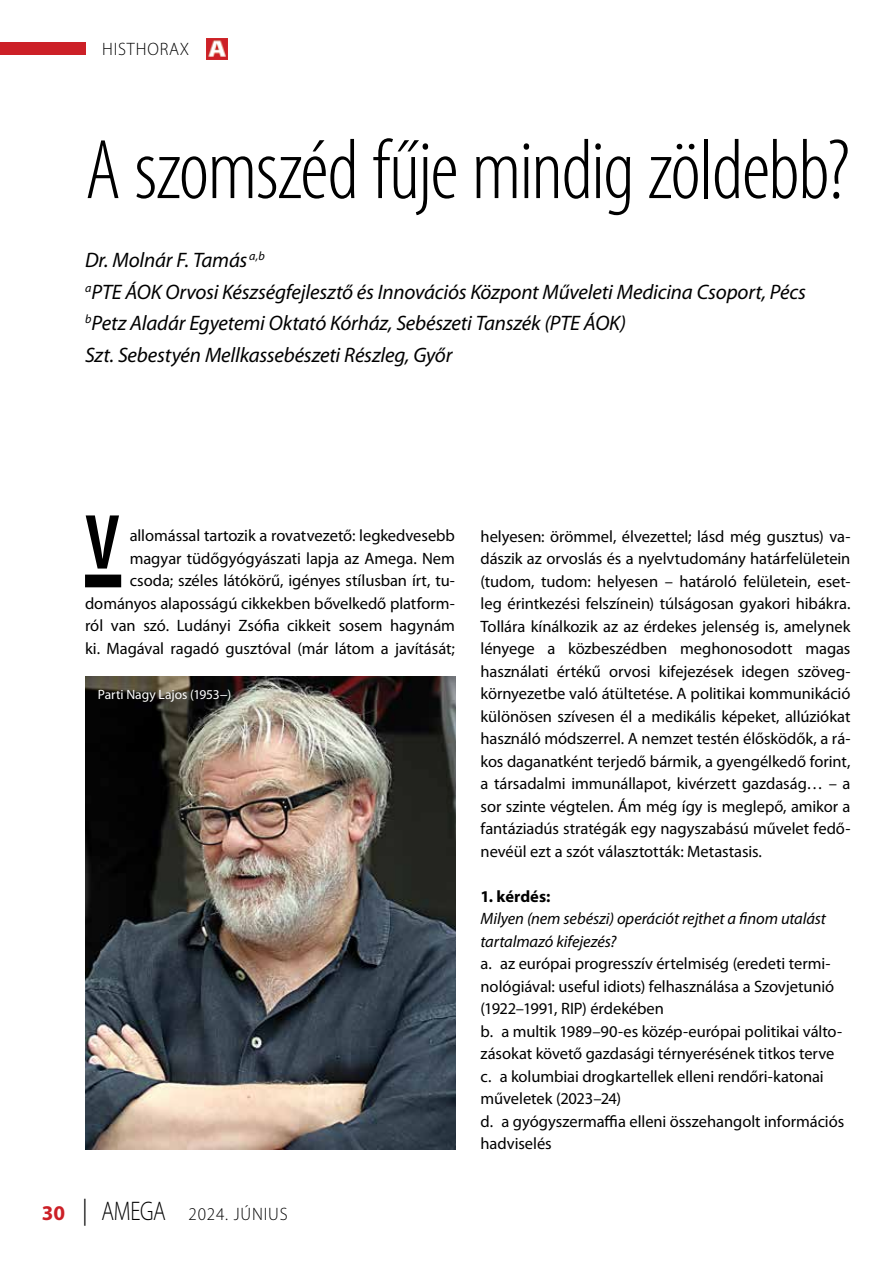
<style>
.page{position:relative;width:893px;height:1263px;background:#fff}
.page>*{position:absolute;margin:0;border:0;box-sizing:border-box;transform-origin:0 0}
.t1{font:300 condensed 85.5px "Myriad Pro";letter-spacing:-.02em;color:#000}
.t2{font:600 condensed 78.75px "Myriad Pro";color:#000}
.t3{font:italic 21px/31.5px "Myriad Pro";letter-spacing:-.01em;color:#000}
.t4{font:300 18px "Myriad Pro";letter-spacing:.05em;color:#000;scale:.95 1}
.t5{font:16.5px/22.5px "Myriad Pro";letter-spacing:-.005em;color:#000;text-align:right}
.t6{font:italic 16.5px/22.5px "Myriad Pro";letter-spacing:-.005em;color:#000}
.t7{font:700 16.5px "Myriad Pro";letter-spacing:.005em;color:#000}
.t8{font:13.5px "Myriad Pro";letter-spacing:-.005em;color:#fff}
.s1{font-weight:700;font-size:21px;color:#cc2027}
.s2{font-size:27px;color:#000101}
.s3{font-size:27px}
</style>
<div class="page">
<div style="left:0;top:43px;width:85px;height:12px;background:#cc2027"></div>
<img style="left:206px;top:38px;width:22px;height:22px">
<div style="left:85px;top:575px;width:36px;height:12px;background:#000"></div>
<img style="left:85px;top:676px;width:370px;height:473px">
<p class="t4" style="left:102px;top:39px;width:93px">HISTHORAX</p>
<h1 class="t1" style="left:85px;top:124px;width:767px">A szomszéd fűje mindig zöldebb?</h1>
<p class="t3" style="left:85px;top:244px;width:722px">Dr. Molnár F. Tamás <sup>a,b<br>a</sup>PTE ÁOK Orvosi Készségfejlesztő és Innovációs Központ Műveleti Medicina Csoport, Pécs <sup>b</sup>Petz Aladár Egyetemi Oktató Kórház, Sebészeti Tanszék (PTE ÁOK)<br>Szt. Sebestyén Mellkassebészeti Részleg, Győr</p>
<h2 class="t2" style="left:85px;top:499px;width:36px">V</h2>
<p class="t5" style="left:85px;top:524px;width:371px">allomással tartozik a rovatvezető: legkedvesebb magyar tüdőgyógyászati lapja az Amega. Nem csoda; széles látókörű, igényes stílusban írt, tu&shy;dományos alaposságú cikkekben bővelkedő platform&shy;ról van szó. Ludányi Zsófia cikkeit sosem hagynám ki. Magával ragadó gusztóval (már látom a javítását;</p>
<p class="t5" style="left:480px;top:525px;width:371px;text-align:justify">helyesen: örömmel, élvezettel; lásd még gusztus) va&shy;dászik az orvoslás és a nyelvtudomány határfelületein (tudom, tudom: helyesen – határoló felületein, eset&shy;leg érintkezési felszínein) túlságosan gyakori hibákra.<br>Tollára kínálkozik az az érdekes jelenség is, amelynek lényege a közbeszédben meghonosodott magas használati értékű orvosi kifejezések idegen szöveg&shy;környezetbe való átültetése. A politikai kommunikáció különösen szívesen él a medikális képeket, allúziókat használó módszerrel. A nemzet testén élősködők, a rá&shy;kos daganatként terjedő bármik, a gyengélkedő forint, a társadalmi immunállapot, kivérzett gazdaság… – a sor szinte végtelen. Ám még így is meglepő, amikor a fantáziadús stratégák egy nagyszabású művelet fedő&shy;nevéül ezt a szót választották: Metastasis.</p>
<p class="t7" style="left:480px;top:885px;width:71px">1. kérdés:</p>
<p class="t6" style="left:480px;top:907px;width:347px">Milyen (nem sebészi) operációt rejthet a finom utalást tartalmazó kifejezés?</p>
<p class="t5" style="left:480px;top:952px;width:365px;text-align:left">a. az európai progresszív értelmiség (eredeti termi&shy;nológiával: useful idiots) felhasználása a Szovjetunió (1922–1991, RIP) érdekében<br>b. a multik 1989–90-es közép-európai politikai válto&shy;zásokat követő gazdasági térnyerésének titkos terve c. a kolumbiai drogkartellek elleni rendőri-katonai műveletek (2023–24)<br>d. a gyógyszermaffia elleni összehangolt információs hadviselés</p>
<p class="t8" style="left:98px;top:686px;width:135px">Parti Nagy Lajos (1953−)</p>
<p class="t4" style="left:42px;top:1204px;width:260px"><span class="s1">30</span> <span class="s2">|</span> <span class="s3">AMEGA</span> 2024. JÚNIUS</p>
</div>
